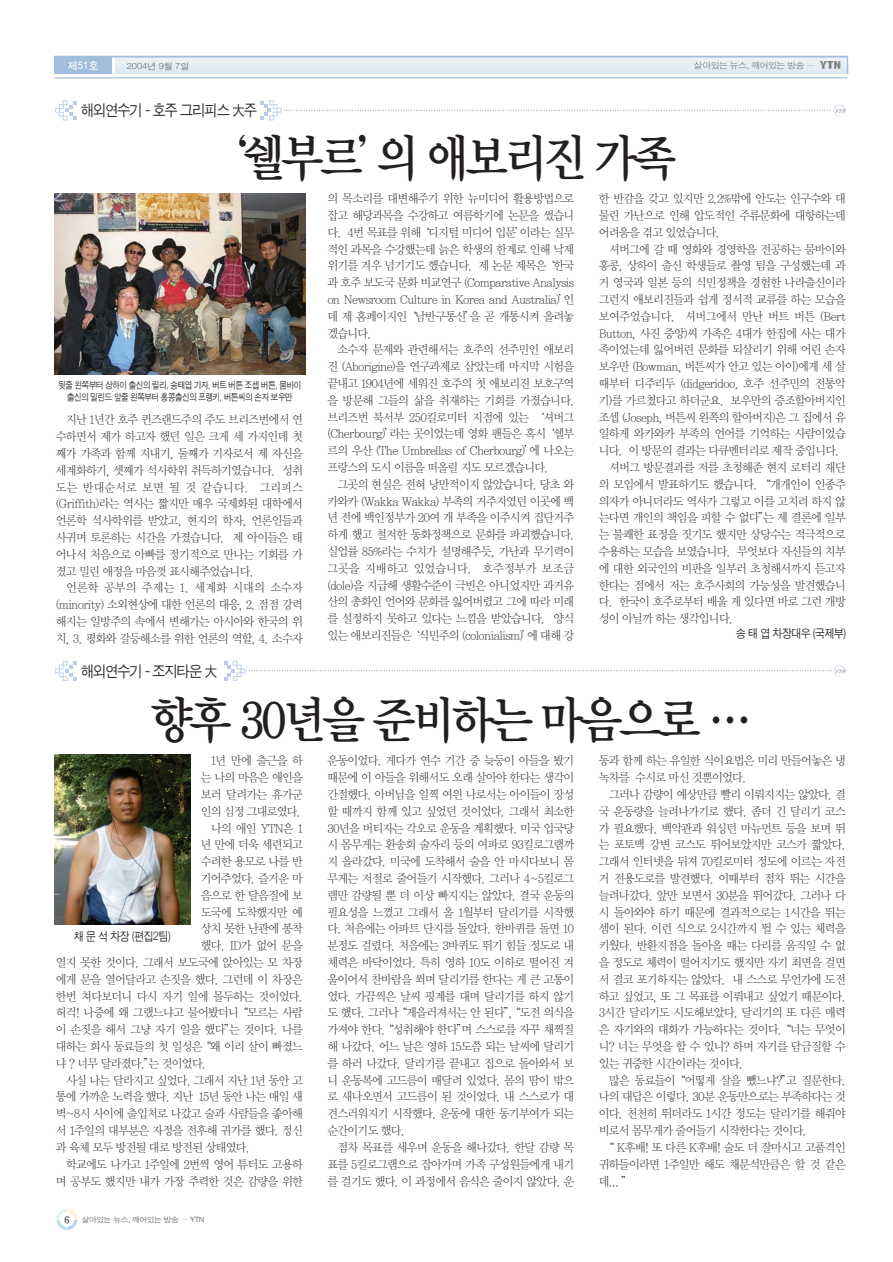
<style>
.page{position:relative;width:893px;height:1262px;background:#fff}
.page>*{position:absolute;margin:0;border:0;box-sizing:border-box;transform-origin:0 0}
.t1{font:50.4px "Y Mj O14";letter-spacing:-.14em;color:#231f20;scale:.9 1}
.t2{font:15.6px "Sand Jg";letter-spacing:-.055em;color:#231f20;scale:.92 1}
.t3{font:12px/16.8px "Y Mj O11";letter-spacing:-.115em;color:#231f20;text-align:justify;scale:.95 1}
.t4{font:12px "Y Mj O11";letter-spacing:-.095em;color:#231f20;scale:.95 1}
.t5{font:12px "Sand Jg";letter-spacing:-.025em;color:#231f20;scale:.9 1}
.t6{font:10.8px "Sand Tg";color:#fff}
.t7{font:9.6px/12px "Sand Jg";letter-spacing:-.025em;color:#231f20;text-align:center;scale:.85 1}
.t8{font:8.7px "Sand Jg";letter-spacing:-.025em;color:#808285;scale:1.11 1}
.t9{font:8.7px "Sand Jg";color:#6c6d70;scale:1.11 1}
.t10{font:7.5px "Sand Jg";letter-spacing:-.025em;color:#6c6d70;scale:1.11 1}
.s1{font-family:"HY Head Line";font-weight:700;font-size:9px}
.s2{font-family:"J Cbm K";font-size:10.8px;color:#57585a}
.s3{font-family:"Sand Tg"}
</style>
<div class="page">
<svg style="left:56px;top:1209px;width:21px;height:21px"></svg>
<div style="left:116px;top:68px;width:732px;height:6px;background:#d9e5f2"></div>
<div style="left:116px;top:65px;width:732px;height:6px;background:#e4ebf4"></div>
<div style="left:116px;top:61px;width:732px;height:6px;background:#e1eaf4"></div>
<div style="left:116px;top:57px;width:732px;height:6px;background:#e6edf6"></div>
<hr style="left:116px;top:57px;width:732px;height:2px;background:#eaf1f7">
<div style="left:54px;top:57px;width:58px;height:17px;background:#a3bedd"></div>
<hr style="left:54px;top:56px;width:793px;height:2px;background:#a3bedd">
<svg style="left:846px;top:57px;width:2px;height:17px"></svg>
<hr style="left:54px;top:78px;width:793px;height:1px;background:#91b4d8">
<svg style="left:55px;top:661px;width:22px;height:19px"></svg>
<svg style="left:224px;top:661px;width:622px;height:19px"></svg>
<img style="left:54px;top:193px;width:251px;height:181px">
<img style="left:54px;top:755px;width:136px;height:170px">
<svg style="left:55px;top:101px;width:22px;height:19px"></svg>
<svg style="left:260px;top:101px;width:586px;height:19px"></svg>
<p class="t6" style="left:68px;top:61px;width:32px">제51호</p>
<p class="t9" style="left:127px;top:62px;width:58px">2004년 9월 7일</p>
<p class="t8" style="left:694px;top:62px;width:134px">살아있는 뉴스, 깨어있는 방송 — <span class="s1">YTN</span></p>
<h2 class="t2" style="left:81px;top:103px;width:193px">해외연수기 - 호주 그리피스 大주</h2>
<h1 class="t1" style="left:201px;top:135px;width:530px">‘쉘부르’의 애보리진 가족</h1>
<p class="t7" style="left:58px;top:379px;width:287px">뒷줄 왼쪽부터 상하이 출신의 릴리, 송태엽 기자, 버트 버튼 조셉 버튼, 뭄바이 출신의 밀린드 앞줄 왼쪽부터 홍콩출신의 프랭키, 버튼씨의 손자 보우만</p>
<p class="t3" style="left:55px;top:412px;width:262px;text-indent:10px">지난 1년간 호주 퀸즈랜드주의 주도 브리즈번에서 연 수하면서 제가 하고자 했던 일은 크게 세 가지인데 첫 째가 가족과 함께 지내기, 둘째가 기자로서 제 자신을 세계화하기, 셋째가 석사학위 취득하기였습니다. 성취 도는 반대순서로 보면 될 것 같습니다. 그리피스 (Griffith)라는 역사는 짧지만 매우 국제화된 대학에서 언론학 석사학위를 받았고, 현지의 학자, 언론인들과 사귀며 토론하는 시간을 가졌습니다. 제 아이들은 태 어나서 처음으로 아빠를 정기적으로 만나는 기회를 가 졌고 밀린 애정을 마음껏 표시해주었습니다.</p>
<p class="t3" style="left:55px;top:580px;width:262px;text-indent:10px">언론학 공부의 주제는 1. 세계화 시대의 소수자 (minority) 소외현상에 대한 언론의 대응, 2. 점점 강력 해지는 일방주의 속에서 변해가는 아시아와 한국의 위 치, 3. 평화와 갈등해소를 위한 언론의 역할, 4. 소수자</p>
<h2 class="t2" style="left:81px;top:664px;width:150px">해외연수기 - 조지타운 大</h2>
<p class="t3" style="left:327px;top:191px;width:262px">의 목소리를 대변해주기 위한 뉴미디어 활용방법으로 잡고 해당과목을 수강하고 여름학기에 논문을 썼습니 다. 4번 목표를 위해‘디지털 미디어 입문’이라는 실무 적인 과목을 수강했는데 늙은 학생의 한계로 인해 낙제 위기를 겨우 넘기기도 했습니다. 제 논문 제목은‘한국 과 호주 보도국 문화 비교연구 (Comparative Analysis on Newsroom Culture in Korea and Australia)’인 데 제 홈페이지인‘남반구통신’을 곧 개통시켜 올려놓 겠습니다.</p>
<p class="t3" style="left:327px;top:342px;width:262px;text-indent:10px">소수자 문제와 관련해서는 호주의 선주민인 애보리 진 (Aborigine)을 연구과제로 삼았는데 마지막 시험을 끝내고 1904년에 세워진 호주의 첫 애보리진 보호구역 을 방문해 그들의 삶을 취재하는 기회를 가졌습니다. 브리즈번 북서부 250킬로미터 지점에 있는 ‘셔버그 (Cherbourg)’라는 곳이었는데 영화 팬들은 혹시‘쉘부 르의 우산 (The Umbrellas of Cherbourg)’에 나오는 프랑스의 도시 이름을 떠올릴 지도 모르겠습니다.</p>
<p class="t3" style="left:327px;top:476px;width:262px;text-indent:10px">그곳의 현실은 전혀 낭만적이지 않았습니다. 당초 와 카와카 (Wakka Wakka) 부족의 거주지였던 이곳에 백 년 전에 백인정부가 20여 개 부족을 이주시켜 집단거주 하게 했고 철저한 동화정책으로 문화를 파괴했습니다. 실업률 85%라는 수치가 설명해주듯, 가난과 무기력이 그곳을 지배하고 있었습니다. 호주정부가 보조금 (dole)을 지급해 생활수준이 극빈은 아니었지만 과거유 산의 총화인 언어와 문화를 잃어버렸고 그에 따라 미래 를 설정하지 못하고 있다는 느낌을 받았습니다. 양식 있는 애보리진들은‘식민주의 (colonialism)’에 대해 강</p>
<p class="t3" style="left:598px;top:191px;width:262px">한 반감을 갖고 있지만 2.2%밖에 안도는 인구수와 대 물린 가난으로 인해 압도적인 주류문화에 대항하는데 어려움을 겪고 있었습니다.</p>
<p class="t3" style="left:608px;top:241px;width:251px">셔버그에 갈 때 영화와 경영학을 전공하는 뭄바이와</p>
<p class="t3" style="left:598px;top:258px;width:262px">홍콩, 상하이 출신 학생들로 촬영 팀을 구성했는데 과</p>
<p class="t3" style="left:598px;top:275px;width:262px">거 영국과 일본 등의 식민정책을 경험한 나라출신이라</p>
<p class="t3" style="left:598px;top:292px;width:262px">그런지 애보리진들과 쉽게 정서적 교류를 하는 모습을</p>
<p class="t4" style="left:598px;top:311px;width:262px">보여주었습니다. 셔버그에서 만난 버트 버튼 (Bert</p>
<p class="t3" style="left:598px;top:325px;width:262px">Button, 사진 중앙)씨 가족은 4대가 한집에 사는 대가</p>
<p class="t3" style="left:598px;top:342px;width:262px">족이었는데 잃어버린 문화를 되살리기 위해 어린 손자</p>
<p class="t3" style="left:598px;top:359px;width:262px">보우만 (Bowman, 버튼씨가 안고 있는 아이)에게 세 살</p>
<p class="t3" style="left:598px;top:376px;width:262px">때부터 디주리두 (didgeridoo, 호주 선주민의 전통악</p>
<p class="t3" style="left:598px;top:392px;width:262px">기)를 가르쳤다고 하더군요. 보우만의 증조할아버지인</p>
<p class="t3" style="left:598px;top:409px;width:262px">조셉 (Joseph, 버튼씨 왼쪽의 할아버지)은 그 집에서 유</p>
<p class="t3" style="left:598px;top:426px;width:262px">일하게 와카와카 부족의 언어를 기억하는 사람이었습</p>
<p class="t3" style="left:598px;top:443px;width:255px">니다. 이 방문의 결과는 다큐멘터리로 제작 중입니다.</p>
<p class="t3" style="left:608px;top:460px;width:251px">셔버그 방문결과를 저를 초청해준 현지 로터리 재단</p>
<p class="t3" style="left:598px;top:476px;width:262px">의 모임에서 발표하기도 했습니다. “개개인이 인종주</p>
<p class="t3" style="left:598px;top:493px;width:262px">의자가 아니더라도 역사가 그렇고 이를 고치려 하지 않</p>
<p class="t3" style="left:598px;top:510px;width:262px">는다면 개인의 책임을 피할 수 없다”는 제 결론에 일부</p>
<p class="t3" style="left:598px;top:527px;width:262px">는 불쾌한 표정을 짓기도 했지만 상당수는 적극적으로</p>
<p class="t3" style="left:598px;top:544px;width:262px">수용하는 모습을 보였습니다. 무엇보다 자신들의 치부</p>
<p class="t3" style="left:598px;top:560px;width:262px">에 대한 외국인의 비판을 일부러 초청해서까지 듣고자</p>
<p class="t3" style="left:598px;top:577px;width:262px">한다는 점에서 저는 호주사회의 가능성을 발견했습니</p>
<p class="t3" style="left:598px;top:594px;width:262px">다. 한국이 호주로부터 배울 게 있다면 바로 그런 개방</p>
<p class="t3" style="left:598px;top:611px;width:143px">성이 아닐까 하는 생각입니다.</p>
<p class="t5" style="left:736px;top:627px;width:124px">송 태 엽 차장대우 (국제부)</p>
<h1 class="t1" style="left:149px;top:697px;width:672px">향후 30년을 준비하는 마음으로 …</h1>
<p class="t3" style="left:211px;top:753px;width:99px">1년 만에 출근을 하</p>
<p class="t3" style="left:200px;top:770px;width:110px">는 나의 마음은 애인을</p>
<p class="t3" style="left:200px;top:786px;width:110px">보러 달려가는 휴가군</p>
<p class="t3" style="left:200px;top:803px;width:107px">인의 심정 그대로였다.</p>
<p class="t3" style="left:211px;top:820px;width:99px">나의 애인 YTN은 1</p>
<p class="t3" style="left:200px;top:837px;width:110px">년 만에 더욱 세련되고</p>
<p class="t3" style="left:200px;top:854px;width:110px">수려한 용모로 나를 반</p>
<p class="t3" style="left:200px;top:870px;width:110px">기어주었다. 즐거운 마</p>
<p class="t3" style="left:200px;top:887px;width:110px">음으로 한 달음질에 보</p>
<p class="t3" style="left:200px;top:904px;width:110px">도국에 도착했지만 예</p>
<p class="t3" style="left:200px;top:921px;width:110px">상치 못한 난관에 봉착</p>
<p class="t3" style="left:200px;top:938px;width:110px">했다. ID가 없어 문을</p>
<p class="t3" style="left:55px;top:954px;width:262px">열지 못한 것이다. 그래서 보도국에 앉아있는 모 차장</p>
<p class="t3" style="left:55px;top:971px;width:262px">에게 문을 열어달라고 손짓을 했다. 그런데 이 차장은</p>
<p class="t3" style="left:55px;top:988px;width:262px">한번 쳐다보더니 다시 자기 일에 몰두하는 것이었다.</p>
<p class="t3" style="left:55px;top:1005px;width:262px">허걱! 나중에 왜 그랬느냐고 물어봤더니“모르는 사람</p>
<p class="t3" style="left:55px;top:1022px;width:262px">이 손짓을 해서 그냥 자기 일을 했다”는 것이다. 나를</p>
<p class="t3" style="left:55px;top:1038px;width:262px">대하는 회사 동료들의 첫 일성은“왜 이리 살이 빠졌느</p>
<p class="t3" style="left:55px;top:1055px;width:160px">냐 ? 너무 달라졌다.”는 것이었다.</p>
<p class="t3" style="left:66px;top:1072px;width:251px">사실 나는 달라지고 싶었다. 그래서 지난 1년 동안 고</p>
<p class="t3" style="left:55px;top:1089px;width:262px">통에 가까운 노력을 했다. 지난 15년 동안 나는 매일 새</p>
<p class="t3" style="left:55px;top:1106px;width:262px">벽~8시 사이에 출입처로 나갔고 술과 사람들을 좋아해</p>
<p class="t3" style="left:55px;top:1122px;width:262px">서 1주일의 대부분은 자정을 전후해 귀가를 했다. 정신</p>
<p class="t3" style="left:55px;top:1139px;width:206px">과 육체 모두 방전될 대로 방전된 상태였다.</p>
<p class="t3" style="left:66px;top:1156px;width:251px">학교에도 나가고 1주일에 2번씩 영어 튜터도 고용하</p>
<p class="t3" style="left:55px;top:1173px;width:262px">며 공부도 했지만 내가 가장 주력한 것은 감량을 위한</p>
<p class="t5" style="left:74px;top:931px;width:109px">채 문 석 차장 (편집2팀)</p>
<p class="t10" style="left:64px;top:1216px;width:128px"><span class="s2">6</span> 살아있는 뉴스, 깨어있는 방송 — <span class="s3">YTN</span></p>
<p class="t3" style="left:327px;top:753px;width:262px">운동이었다. 게다가 연수 기간 중 늦둥이 아들을 봤기 때문에 이 아들을 위해서도 오래 살아야 한다는 생각이 간절했다. 아버님을 일찍 여읜 나로서는 아이들이 장성 할 때까지 함께 있고 싶었던 것이었다. 그래서 최소한 30년을 버티자는 각오로 운동을 계획했다. 미국 입국당 시 몸무게는 환송회 술자리 등의 여파로 93킬로그램까 지 올라갔다. 미국에 도착해서 술을 안 마시다보니 몸 무게는 저절로 줄어들기 시작했다. 그러나 4~5킬로그 램만 감량될 뿐 더 이상 빠지지는 않았다. 결국 운동의 필요성을 느꼈고 그래서 올 1월부터 달리기를 시작했 다. 처음에는 아파트 단지를 돌았다. 한바퀴를 돌면 10 분정도 걸렸다. 처음에는 3바퀴도 뛰기 힘들 정도로 내 체력은 바닥이었다. 특히 영하 10도 이하로 떨어진 겨 울이어서 찬바람을 쐬며 달리기를 한다는 게 큰 고통이 었다. 가끔씩은 날씨 핑계를 대며 달리기를 하지 않기 도 했다. 그러나“게을러져서는 안 된다”, “도전 의식을 가져야 한다. “성취해야 한다”며 스스로를 자꾸 채찍질 해 나갔다. 어느 날은 영하 15도쯤 되는 날씨에 달리기 를 하러 나갔다. 달리기를 끝내고 집으로 돌아와서 보 니 운동복에 고드름이 매달려 있었다. 몸의 땀이 밖으 로 새나오면서 고드름이 된 것이었다. 내 스스로가 대 견스러워지기 시작했다. 운동에 대한 동기부여가 되는 순간이기도 했다.</p>
<p class="t3" style="left:327px;top:1139px;width:262px;text-indent:10px">점차 목표를 세우며 운동을 해나갔다. 한달 감량 목 표를 5킬로그램으로 잡아가며 가족 구성원들에게 내기 를 걸기도 했다. 이 과정에서 음식은 줄이지 않았다. 운</p>
<p class="t3" style="left:598px;top:753px;width:262px">동과 함께 하는 유일한 식이요법은 미리 만들어놓은 냉 녹차를 수시로 마신 것뿐이었다.</p>
<p class="t3" style="left:598px;top:786px;width:262px;text-indent:10px">그러나 감량이 예상만큼 빨리 이뤄지지는 않았다. 결 국 운동량을 늘려나가기로 했다. 좀더 긴 달리기 코스 가 필요했다. 백악관과 워싱턴 마뉴먼트 등을 보며 뛰 는 포토맥 강변 코스도 뛰어보았지만 코스가 짧았다. 그래서 인터넷을 뒤져 70킬로미터 정도에 이르는 자전 거 전용도로를 발견했다. 이때부터 점차 뛰는 시간을 늘려나갔다. 앞만 보면서 30분을 뛰어갔다. 그러나 다 시 돌아와야 하기 때문에 결과적으로는 1시간을 뛰는 셈이 된다. 이런 식으로 2시간까지 뛸 수 있는 체력을 키웠다. 반환지점을 돌아올 때는 다리를 움직일 수 없 을 정도로 체력이 떨어지기도 했지만 자기 최면을 걸면 서 결코 포기하지는 않았다. 내 스스로 무언가에 도전 하고 싶었고, 또 그 목표를 이뤄내고 싶었기 때문이다.<br>3시간 달리기도 시도해보았다. 달리기의 또 다른 매력 은 자기와의 대화가 가능하다는 것이다. “너는 무엇이 니? 너는 무엇을 할 수 있니? 하며 자기를 담금질할 수 있는 귀중한 시간이라는 것이다.</p>
<p class="t3" style="left:608px;top:1072px;width:251px">많은 동료들이“어떻게 살을 뺐느냐?”고 질문한다.</p>
<p class="t3" style="left:598px;top:1089px;width:262px">나의 대답은 이렇다. 30분 운동만으로는 부족하다는 것</p>
<p class="t3" style="left:598px;top:1106px;width:262px">이다. 천천히 뛰더라도 1시간 정도는 달리기를 해줘야</p>
<p class="t3" style="left:598px;top:1122px;width:221px">비로서 몸무게가 줄어들기 시작한다는 것이다.</p>
<p class="t3" style="left:603px;top:1139px;width:257px">“ K후배! 또 다른 K후배! 술도 더 잘마시고 고품격인</p>
<p class="t3" style="left:598px;top:1156px;width:262px">귀하들이라면 1주일만 해도 채문석만큼은 할 것 같은</p>
<p class="t3" style="left:598px;top:1173px;width:38px">데... ”</p>
</div>
